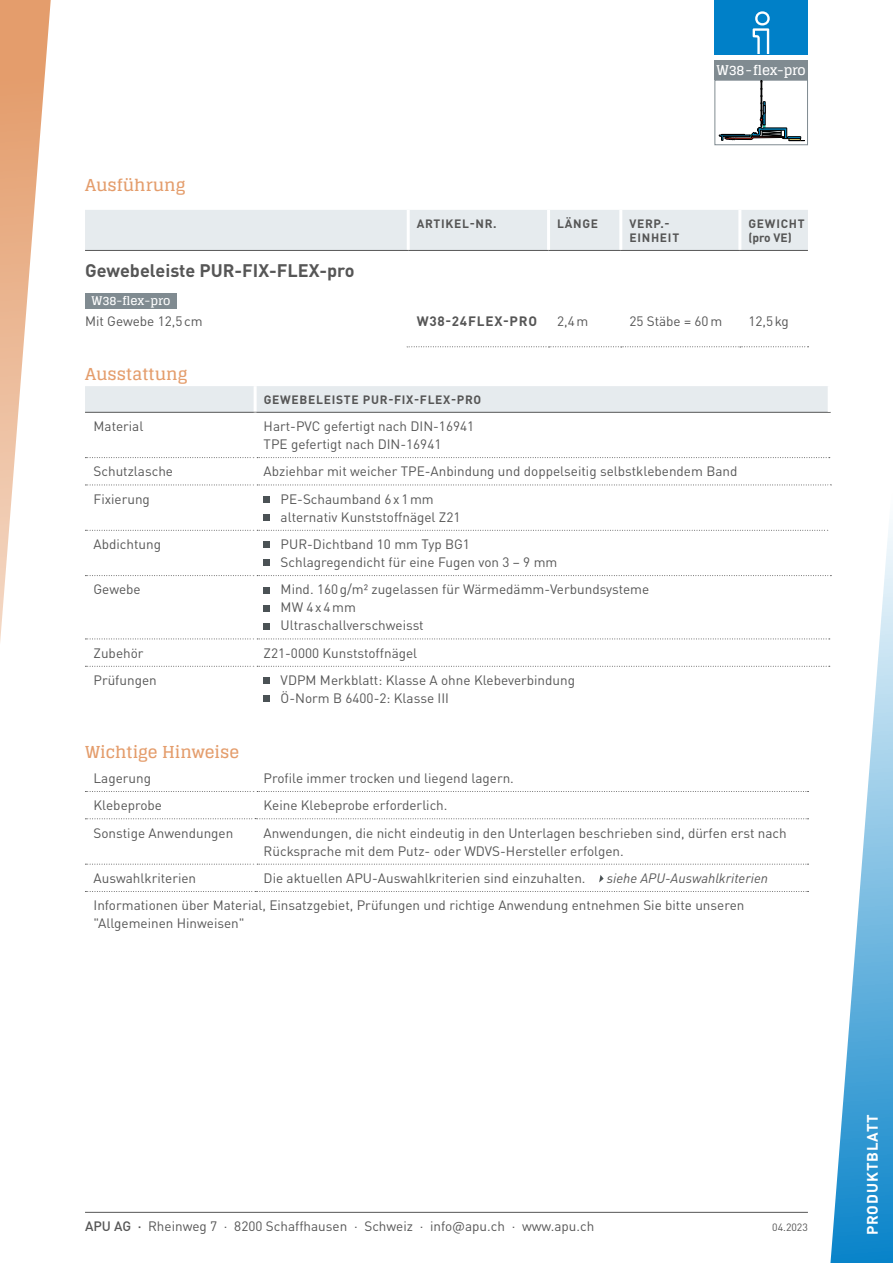
<style>
.page{position:relative;width:893px;height:1263px;background:#fff}
.page>*{position:absolute;margin:0;border:0;box-sizing:border-box;transform-origin:0 0}
.t1{font:700 18px "DIN Pro";color:#565656}
.t2{font:700 16.5px "Glegoo";color:#e49d6c}
.t3{font:700 15px "DIN Pro";letter-spacing:.06em;color:#fff}
.t4{font:13.5px/18px "DIN Pro";color:#565656}
.t5{font:italic 13.5px "DIN Pro";color:#565656}
.t6{font:700 13.5px "DIN Pro";letter-spacing:.055em;color:#565656}
.t7{font:700 13.5px "Glegoo";letter-spacing:-.02em;color:#fff}
.t8{font:700 12px/14.4px "DIN Pro";letter-spacing:.06em;color:#565656}
.t9{font:700 12px "Glegoo";color:#fff}
.t10{font:10.5px "DIN Pro";color:#565656}
.s1{font-weight:500}
</style>
<div class="page">
<hr style="left:85px;top:1212px;width:723px;height:1px;background:#565656">
<svg style="left:827px;top:457px;width:66px;height:806px"></svg>
<svg style="left:0;top:0;width:51px;height:642px"></svg>
<div style="left:85px;top:210px;width:723px;height:40px;background:#e6ebee"></div>
<svg style="left:407px;top:346px;width:401px;height:1px"></svg>
<hr style="left:407px;top:210px;width:3px;height:40px;background:#fff">
<hr style="left:547px;top:210px;width:3px;height:40px;background:#fff">
<hr style="left:619px;top:210px;width:3px;height:40px;background:#fff">
<hr style="left:738px;top:210px;width:3px;height:40px;background:#fff">
<hr style="left:85px;top:250px;width:323px;height:1px;background:#565656">
<hr style="left:408px;top:250px;width:141px;height:1px;background:#565656">
<hr style="left:549px;top:250px;width:72px;height:1px;background:#565656">
<hr style="left:621px;top:250px;width:119px;height:1px;background:#565656">
<hr style="left:740px;top:250px;width:68px;height:1px;background:#565656">
<div style="left:85px;top:293px;width:92px;height:15px;background:#808b91"></div>
<div style="left:85px;top:386px;width:743px;height:26px;background:#e6ebee"></div>
<hr style="left:254px;top:386px;width:3px;height:26px;background:#fff">
<svg style="left:85px;top:457px;width:745px;height:1px"></svg>
<svg style="left:85px;top:485px;width:743px;height:1px"></svg>
<svg style="left:85px;top:530px;width:743px;height:1px"></svg>
<svg style="left:85px;top:575px;width:746px;height:1px"></svg>
<svg style="left:85px;top:638px;width:745px;height:1px"></svg>
<svg style="left:85px;top:666px;width:745px;height:1px"></svg>
<hr style="left:85px;top:412px;width:170px;height:1px;background:#565656">
<hr style="left:255px;top:412px;width:576px;height:1px;background:#565656">
<hr style="left:254px;top:413px;width:3px;height:45px;background:#fff">
<hr style="left:254px;top:485px;width:3px;height:45px;background:#fff">
<hr style="left:254px;top:530px;width:3px;height:46px;background:#fff">
<hr style="left:254px;top:576px;width:3px;height:63px;background:#fff">
<hr style="left:254px;top:666px;width:3px;height:46px;background:#fff">
<hr style="left:828px;top:485px;width:3px;height:45px;background:#fff">
<hr style="left:828px;top:530px;width:3px;height:45px;background:#fff">
<div style="left:264px;top:496px;width:6px;height:7px;background:#4b5255"></div>
<div style="left:264px;top:514px;width:6px;height:7px;background:#4b5255"></div>
<svg style="left:264px;top:542px;width:6px;height:6px"></svg>
<svg style="left:264px;top:560px;width:6px;height:6px"></svg>
<svg style="left:264px;top:587px;width:6px;height:6px"></svg>
<svg style="left:264px;top:605px;width:6px;height:6px"></svg>
<svg style="left:264px;top:623px;width:6px;height:6px"></svg>
<svg style="left:264px;top:678px;width:6px;height:6px"></svg>
<svg style="left:264px;top:696px;width:6px;height:6px"></svg>
<svg style="left:85px;top:791px;width:723px;height:1px"></svg>
<hr style="left:254px;top:791px;width:3px;height:27px;background:#fff">
<svg style="left:85px;top:818px;width:723px;height:1px"></svg>
<svg style="left:85px;top:864px;width:723px;height:1px"></svg>
<svg style="left:85px;top:891px;width:723px;height:1px"></svg>
<hr style="left:254px;top:864px;width:3px;height:27px;background:#fff">
<svg style="left:599px;top:875px;width:5px;height:7px"></svg>
<div style="left:714px;top:0;width:94px;height:54px;background:#0080c8"></div>
<svg style="left:753px;top:11px;width:17px;height:43px"></svg>
<div style="left:714px;top:60px;width:94px;height:20px;background:#808b91"></div>
<div style="left:714px;top:80px;width:94px;height:65px;border:1px solid #808b91"></div>
<svg style="left:719px;top:81px;width:86px;height:60px"></svg>
<p class="t2" style="left:85px;top:176px;width:102px">Ausführung</p>
<p class="t7" style="left:717px;top:62px;width:91px">W38 - flex-pro</p>
<p class="t8" style="left:417px;top:215px;width:81px">ARTIKEL-NR.</p>
<p class="t8" style="left:557px;top:215px;width:43px">LÄNGE</p>
<p class="t8" style="left:629px;top:215px;width:51px">VERP.-<br>EINHEIT</p>
<p class="t8" style="left:748px;top:215px;width:58px">GEWICHT (pro VE)</p>
<h1 class="t1" style="left:85px;top:255px;width:271px">Gewebeleiste PUR-FIX-FLEX-pro</h1>
<p class="t9" style="left:91px;top:294px;width:81px">W38-flex-pro</p>
<p class="t4" style="left:85px;top:310px;width:119px">Mit Gewebe 12,5cm</p>
<p class="t6" style="left:417px;top:309px;width:122px">W38-24FLEX-PRO</p>
<p class="t4" style="left:557px;top:310px;width:33px">2,4m</p>
<p class="t4" style="left:629px;top:310px;width:94px">25 Stäbe = 60m</p>
<p class="t4" style="left:748px;top:310px;width:42px">12,5kg</p>
<p class="t2" style="left:85px;top:365px;width:104px">Ausstattung</p>
<p class="t8" style="left:264px;top:391px;width:219px">GEWEBELEISTE PUR-FIX-FLEX-PRO</p>
<p class="t4" style="left:94px;top:416px;width:51px">Material</p>
<p class="t4" style="left:264px;top:416px;width:212px">Hart-PVC gefertigt nach DIN-16941<br>TPE gefertigt nach DIN-16941</p>
<p class="t4" style="left:94px;top:461px;width:81px">Schutzlasche</p>
<p class="t4" style="left:264px;top:461px;width:475px">Abziehbar mit weicher TPE-Anbindung und doppelseitig selbstklebendem Band</p>
<p class="t4" style="left:94px;top:489px;width:58px">Fixierung</p>
<p class="t4" style="left:281px;top:489px;width:181px">PE-Schaumband 6x1mm alternativ Kunststoffnägel Z21</p>
<p class="t4" style="left:94px;top:534px;width:69px">Abdichtung</p>
<p class="t4" style="left:281px;top:534px;width:278px">PUR-Dichtband 10 mm Typ BG1<br>Schlagregendicht für eine Fugen von 3 – 9 mm</p>
<p class="t4" style="left:94px;top:579px;width:49px">Gewebe</p>
<p class="t4" style="left:281px;top:579px;width:370px">Mind. 160g/m2 zugelassen für Wärmedämm-Verbundsysteme<br>MW 4x4mm<br>Ultraschallverschweisst</p>
<p class="t4" style="left:94px;top:642px;width:52px">Zubehör</p>
<p class="t4" style="left:264px;top:642px;width:155px">Z21-0000 Kunststoffnägel</p>
<p class="t4" style="left:94px;top:670px;width:65px">Prüfungen</p>
<p class="t4" style="left:281px;top:670px;width:296px">VDPM Merkblatt: Klasse A ohne Klebeverbindung<br>Ö-Norm B 6400-2: Klasse III</p>
<p class="t2" style="left:85px;top:743px;width:156px">Wichtige Hinweise</p>
<p class="t4" style="left:94px;top:768px;width:59px">Lagerung</p>
<p class="t4" style="left:264px;top:768px;width:252px">Profile immer trocken und liegend lagern.</p>
<p class="t4" style="left:94px;top:795px;width:70px">Klebeprobe</p>
<p class="t4" style="left:264px;top:795px;width:185px">Keine Klebeprobe erforderlich.</p>
<p class="t4" style="left:94px;top:822px;width:141px">Sonstige Anwendungen</p>
<p class="t4" style="left:264px;top:822px;width:525px">Anwendungen, die nicht eindeutig in den Unterlagen beschrieben sind, dürfen erst nach<br>Rücksprache mit dem Putz- oder WDVS-Hersteller erfolgen.</p>
<p class="t4" style="left:94px;top:868px;width:104px">Auswahlkriterien</p>
<p class="t4" style="left:264px;top:868px;width:323px">Die aktuellen APU-Auswahlkriterien sind einzuhalten.</p>
<p class="t5" style="left:607px;top:867px;width:163px">siehe APU-Auswahlkriterien</p>
<p class="t4" style="left:94px;top:895px;width:652px">Informationen über Material, Einsatzgebiet, Prüfungen und richtige Anwendung entnehmen Sie bitte unseren "Allgemeinen Hinweisen"</p>
<p class="t4" style="left:85px;top:1215px;width:511px"><span class="s1">APU AG ·</span> Rheinweg 7 · 8200 Schaffhausen · Schweiz · info@apu.ch · www.apu.ch</p>
<p class="t10" style="left:772px;top:1219px;width:37px">04.2023</p>
<p class="t3" style="left:860px;top:1235px;width:123px;rotate:-90deg">PRODUKTBLATT</p>
</div>
